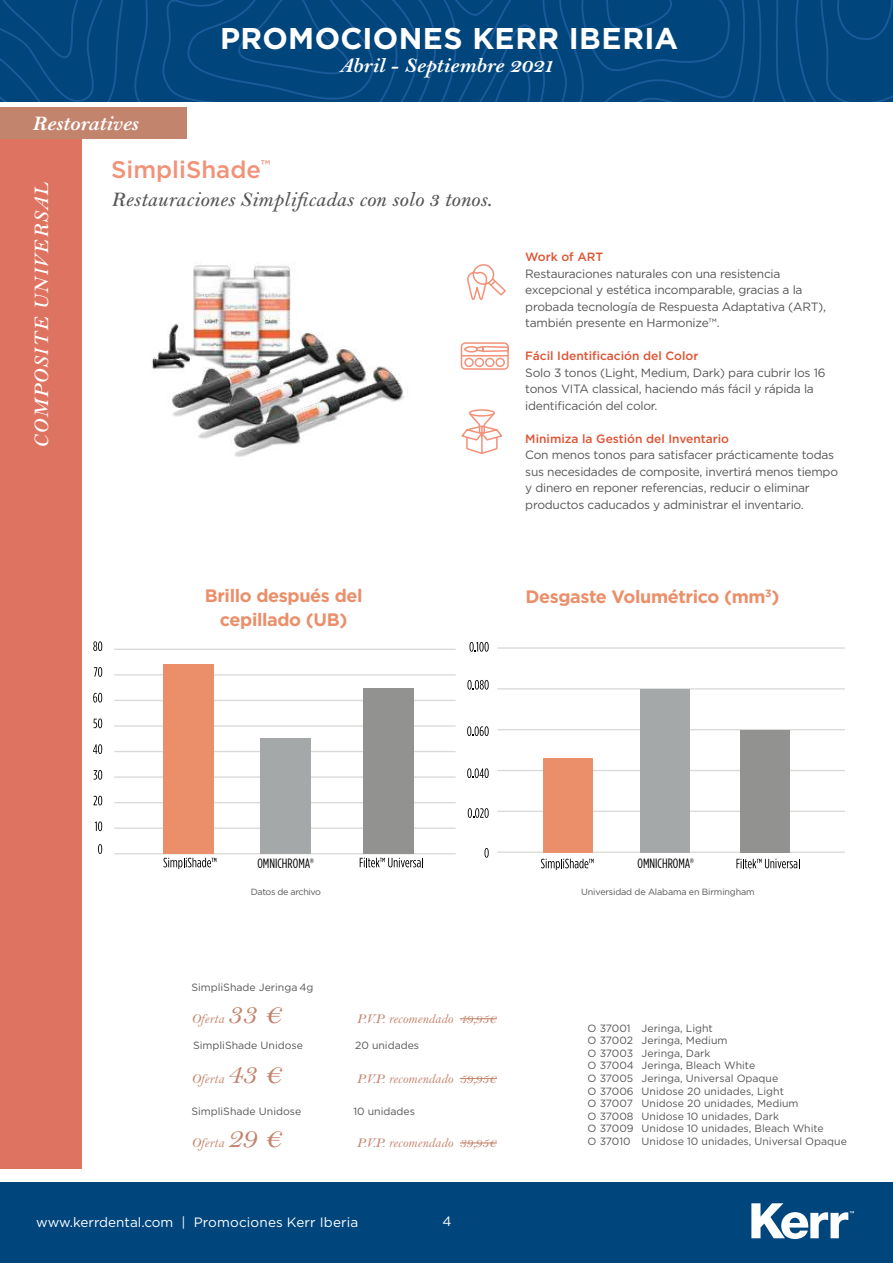
<style>
.page{position:relative;width:893px;height:1263px;background:#fff}
.page>*{position:absolute;margin:0;border:0;box-sizing:border-box;transform-origin:0 0}
.t1{font:700 30px "Gotham";letter-spacing:.01em;color:#fff}
.t2{font:italic 30px "Bell MT Std";color:#c3846e}
.t3{font:500 24px "Gotham";color:#f29279}
.t4{font:italic 600 21px "Bell MT Std";color:#575656}
.t5{font:italic 700 21px "Bell MT Std";letter-spacing:-.01em;color:#fff}
.t6{font:italic 600 21px "Bell MT Std";color:#fff}
.t7{font:700 18px/24px "Gotham";letter-spacing:-.02em;color:#eb8f6a;text-align:center}
.t8{font:italic 13.5px "Bell MT Std";color:#c3846e}
.t9{font:13.5px "Gotham";letter-spacing:.005em;color:#fff}
.t10{font:13.5px "Gotham Condensed";color:#000}
.t11{font:12px/16.5px "Gotham";letter-spacing:-.02em;color:#575656}
.t12{font:500 12px "Gotham";color:#e05333}
.t13{font:10.5px/12.6px "Gotham";color:#575656}
.t14{font:9px "Gotham";letter-spacing:-.02em;color:#575656}
</style>
<div class="page">
<svg style="left:0;top:0;width:893px;height:101px;background:#02477e"></svg>
<div style="left:0;top:1183px;width:893px;height:80px;background:#00467c"></div>
<svg style="left:751px;top:1203px;width:103px;height:36px"></svg>
<div style="left:0;top:125px;width:82px;height:1044px;background:#df7361"></div>
<img style="left:151px;top:263px;width:257px;height:194px">
<svg style="left:467px;top:264px;width:39px;height:36px"></svg>
<svg style="left:460px;top:342px;width:49px;height:28px"></svg>
<svg style="left:461px;top:411px;width:42px;height:43px"></svg>
<div style="left:469px;top:409px;width:26px;height:8px;border:2px solid #f29279;border-radius:50%"></div>
<hr style="left:497px;top:647px;width:348px;height:2px;background:#dadad9">
<hr style="left:497px;top:688px;width:348px;height:1px;background:#dadad9">
<hr style="left:497px;top:729px;width:348px;height:1px;background:#dadad9">
<hr style="left:497px;top:770px;width:348px;height:1px;background:#dadad9">
<hr style="left:497px;top:811px;width:348px;height:1px;background:#dadad9">
<hr style="left:497px;top:851px;width:348px;height:2px;background:#dadad9">
<svg style="left:541px;top:859px;width:53px;height:11px"></svg>
<svg style="left:736px;top:859px;width:64px;height:9px"></svg>
<svg style="left:469px;top:642px;width:20px;height:10px"></svg>
<svg style="left:467px;top:680px;width:22px;height:10px"></svg>
<svg style="left:467px;top:726px;width:22px;height:10px"></svg>
<svg style="left:467px;top:768px;width:22px;height:10px"></svg>
<svg style="left:468px;top:808px;width:21px;height:10px"></svg>
<svg style="left:484px;top:848px;width:5px;height:10px"></svg>
<div style="left:543px;top:759px;width:50px;height:94px;background:#eb8f6a"></div>
<div style="left:640px;top:690px;width:50px;height:163px;background:#a5a8a9"></div>
<div style="left:740px;top:730px;width:50px;height:123px;background:#929291"></div>
<hr style="left:114px;top:649px;width:342px;height:1px;background:#dadad9">
<hr style="left:114px;top:674px;width:342px;height:1px;background:#dadad9">
<hr style="left:114px;top:700px;width:342px;height:1px;background:#dadad9">
<hr style="left:114px;top:725px;width:342px;height:2px;background:#dadad9">
<hr style="left:114px;top:751px;width:342px;height:1px;background:#dadad9">
<hr style="left:114px;top:776px;width:342px;height:2px;background:#dadad9">
<hr style="left:114px;top:802px;width:342px;height:1px;background:#dadad9">
<hr style="left:114px;top:827px;width:342px;height:2px;background:#dadad9">
<hr style="left:114px;top:853px;width:342px;height:1px;background:#dadad9">
<svg style="left:163px;top:858px;width:53px;height:11px"></svg>
<svg style="left:360px;top:858px;width:63px;height:9px"></svg>
<svg style="left:93px;top:641px;width:9px;height:10px"></svg>
<svg style="left:94px;top:667px;width:8px;height:10px"></svg>
<svg style="left:93px;top:693px;width:9px;height:9px"></svg>
<svg style="left:94px;top:718px;width:8px;height:10px"></svg>
<svg style="left:93px;top:744px;width:9px;height:10px"></svg>
<svg style="left:94px;top:770px;width:8px;height:10px"></svg>
<svg style="left:93px;top:796px;width:9px;height:9px"></svg>
<svg style="left:95px;top:821px;width:7px;height:10px"></svg>
<svg style="left:98px;top:844px;width:4px;height:10px"></svg>
<div style="left:163px;top:664px;width:50px;height:190px;background:#eb8f6a"></div>
<div style="left:260px;top:738px;width:50px;height:116px;background:#a5a8a9"></div>
<div style="left:364px;top:688px;width:50px;height:166px;background:#929291"></div>
<hr style="left:460px;top:1018px;width:37px;height:1px;background:#c3846e">
<hr style="left:460px;top:1078px;width:37px;height:1px;background:#c3846e">
<hr style="left:460px;top:1142px;width:37px;height:1px;background:#c3846e">
<div style="left:0;top:108px;width:187px;height:31px;background:#c3846e"></div>
<h3 class="t5" style="left:32px;top:112px;width:107px">Restoratives</h3>
<h1 class="t1" style="left:220px;top:18px;width:459px">PROMOCIONES KERR IBERIA</h1>
<h3 class="t5" style="left:339px;top:53px;width:216px">Abril - Septiembre 2021</h3>
<h3 class="t6" style="left:30px;top:447px;width:266px;rotate:-90deg">COMPOSITE UNIVERSAL</h3>
<h2 class="t3" style="left:111px;top:153px;width:161px">SimpliShade<sup>™</sup></h2>
<h3 class="t4" style="left:111px;top:188px;width:382px">Restauraciones Simplificadas con solo 3 tonos.</h3>
<h3 class="t7" style="left:205px;top:583px;width:159px">Brillo después del cepillado (UB)</h3>
<p class="t12" style="left:525px;top:249px;width:79px">Work of ART</p>
<p class="t11" style="left:525px;top:265px;width:302px">Restauraciones naturales con una resistencia excepcional y estética incomparable, gracias a la probada tecnología de Respuesta Adaptativa (ART), también presente en Harmonize™.</p>
<p class="t12" style="left:525px;top:348px;width:175px">Fácil Identificación del Color</p>
<p class="t11" style="left:525px;top:364px;width:302px">Solo 3 tonos (Light, Medium, Dark) para cubrir los 16 tonos VITA classical, haciendo más fácil y rápida la identificación del color.</p>
<p class="t12" style="left:525px;top:431px;width:205px">Minimiza la Gestión del Inventario</p>
<p class="t11" style="left:525px;top:447px;width:314px">Con menos tonos para satisfacer prácticamente todas sus necesidades de composite, invertirá menos tiempo y dinero en reponer referencias, reducir o eliminar productos caducados y administrar el inventario.</p>
<h3 class="t7" style="left:525px;top:585px;width:256px">Desgaste Volumétrico (mm<sup>3</sup>)</h3>
<p class="t10" style="left:257px;top:856px;width:58px">OMNICHROMA®</p>
<p class="t14" style="left:251px;top:886px;width:72px">Datos de archivo</p>
<p class="t13" style="left:191px;top:980px;width:124px">SimpliShade Jeringa 4g</p>
<p class="t8" style="left:191px;top:1011px;width:34px">Oferta</p>
<h1 class="t2" style="left:228px;top:997px;width:56px">33 €</h1>
<p class="t8" style="left:357px;top:1011px;width:142px">P.V.P. recomendado 49,95€</p>
<p class="t13" style="left:193px;top:1039px;width:111px">SimpliShade Unidose</p>
<p class="t13" style="left:355px;top:1039px;width:66px">20 unidades</p>
<p class="t8" style="left:191px;top:1071px;width:34px">Oferta</p>
<h1 class="t2" style="left:228px;top:1056px;width:56px">43 €</h1>
<p class="t8" style="left:357px;top:1071px;width:142px">P.V.P. recomendado 59,95€</p>
<p class="t13" style="left:191px;top:1104px;width:111px">SimpliShade Unidose</p>
<p class="t13" style="left:353px;top:1104px;width:63px">10 unidades</p>
<p class="t8" style="left:191px;top:1135px;width:34px">Oferta</p>
<h1 class="t2" style="left:228px;top:1121px;width:56px">29 €</h1>
<p class="t8" style="left:357px;top:1135px;width:142px">P.V.P. recomendado 39,95€</p>
<p class="t9" style="left:36px;top:1213px;width:323px">www.kerrdental.com | Promociones Kerr Iberia</p>
<p class="t9" style="left:442px;top:1213px;width:11px">4</p>
<p class="t10" style="left:637px;top:856px;width:58px">OMNICHROMA®</p>
<p class="t14" style="left:581px;top:886px;width:175px">Universidad de Alabama en Birmingham</p>
<p class="t13" style="left:588px;top:1021px;width:261px">O 37001 Jeringa, Light<br>O 37002 Jeringa, Medium<br>O 37003 Jeringa, Dark<br>O 37004 Jeringa, Bleach White<br>O 37005 Jeringa, Universal Opaque<br>O 37006 Unidose 20 unidades, Light<br>O 37007 Unidose 20 unidades, Medium<br>O 37008 Unidose 10 unidades, Dark<br>O 37009 Unidose 10 unidades, Bleach White<br>O 37010 Unidose 10 unidades, Universal Opaque</p>
</div>
